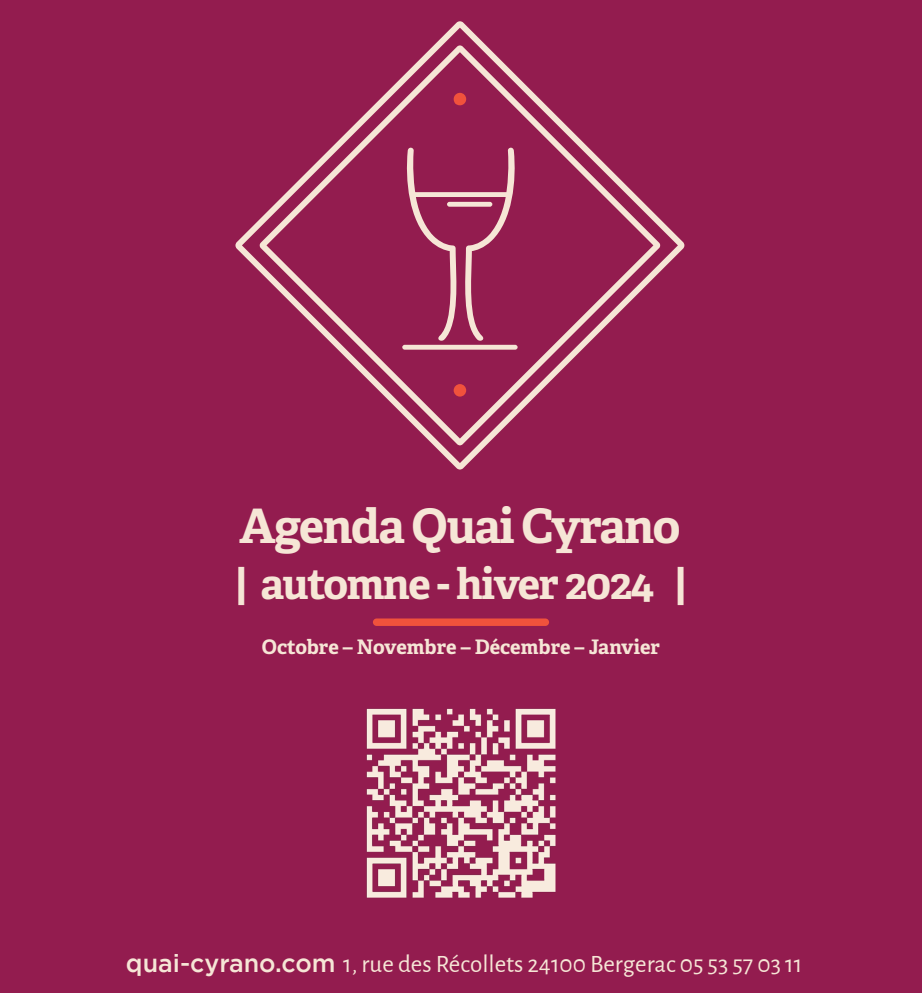
<style>
.page{position:relative;width:922px;height:993px;background:#fff}
.page>*{position:absolute;margin:0;border:0;box-sizing:border-box;transform-origin:0 0}
.t1{font:700 47.5px "Adelle";letter-spacing:-.03em;color:#f6e6d6}
.t2{font:700 42.5px "Adelle";letter-spacing:-.03em;color:#f6e6d6}
.t3{font:25px "Alegreya Sans";color:#f6e6d6}
.t4{font:700 20px "Adelle";color:#f6e6d6}
.s1{font-family:"Gotham";font-weight:500}
</style>
<div class="page">
<div style="left:0;top:0;width:921px;height:992px;background:#931c4f"></div>
<svg style="left:235px;top:21px;width:449px;height:448px"></svg>
<svg style="left:405px;top:148px;width:111px;height:194px"></svg>
<div style="left:411px;top:192px;width:97px;height:5px;background:#f6e6d6;border-radius:2px"></div>
<div style="left:447px;top:202px;width:45px;height:5px;background:#f6e6d6;border-radius:2px"></div>
<hr style="left:402px;top:345px;width:115px;height:4px;background:#f6e6d6;border-radius:2px">
<div style="left:453px;top:384px;width:13px;height:12px;background:#f0523c;border-radius:50%"></div>
<svg style="left:451px;top:93px;width:15px;height:15px"></svg>
<div style="left:373px;top:618px;width:176px;height:7px;background:#f0523c;border-radius:4px"></div>
<img style="left:366px;top:708px;width:190px;height:190px">
<p class="t1" style="left:239px;top:495px;width:442px">Agenda Quai Cyrano</p>
<p class="t2" style="left:235px;top:556px;width:452px">| automne - hiver 2024 |</p>
<p class="t4" style="left:262px;top:634px;width:399px">Octobre – Novembre – Décembre – Janvier</p>
<p class="t3" style="left:126px;top:946px;width:677px"><span class="s1">quai-cyrano.com</span> 1, rue des Récollets 24100 Bergerac 05 53 57 03 11</p>
</div>
